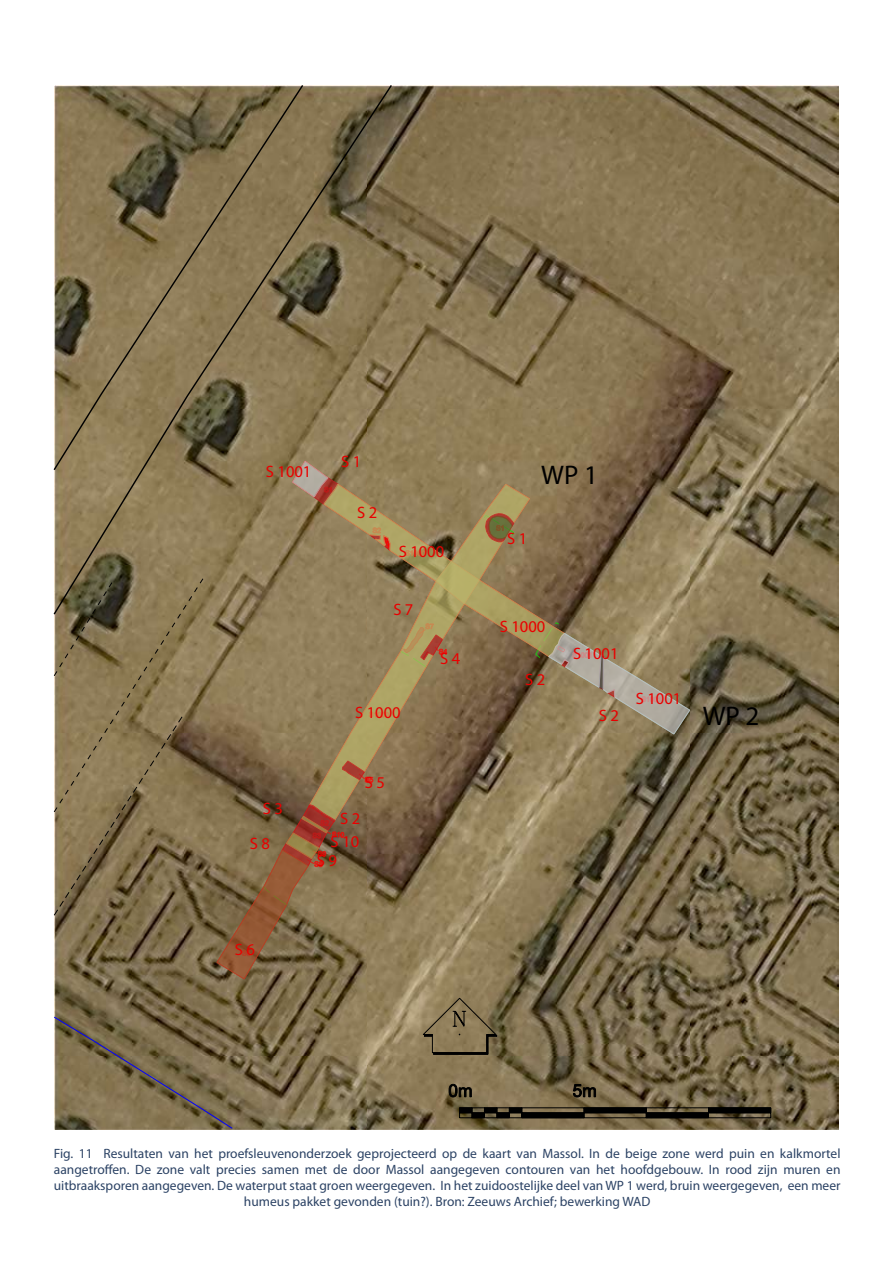
<style>
.page{position:relative;width:893px;height:1263px;background:#fff}
.page>*{position:absolute;margin:0;border:0;box-sizing:border-box;transform-origin:0 0}
.t1{font:27px "Myriad Pro";color:#000}
.t2{font:16.5px "Myriad Pro";color:#e90000}
.t3{font:13.5px/16.2px "Myriad Pro";color:#2b4264;text-align:center}
</style>
<div class="page">
<img style="left:54px;top:85px;width:785px;height:1044px">
<div style="left:460px;top:1108px;width:12px;height:5px;background:#000"></div>
<div style="left:472px;top:1113px;width:12px;height:5px;background:#000"></div>
<div style="left:484px;top:1108px;width:13px;height:5px;background:#000"></div>
<div style="left:497px;top:1113px;width:12px;height:5px;background:#000"></div>
<div style="left:509px;top:1108px;width:13px;height:5px;background:#000"></div>
<div style="left:522px;top:1113px;width:62px;height:5px;background:#000"></div>
<div style="left:584px;top:1108px;width:62px;height:5px;background:#000"></div>
<div style="left:646px;top:1113px;width:62px;height:5px;background:#000"></div>
<div style="left:708px;top:1108px;width:63px;height:5px;background:#000"></div>
<svg style="left:448px;top:1083px;width:24px;height:15px"></svg>
<svg style="left:572px;top:1084px;width:24px;height:14px"></svg>
<hr style="left:460px;top:1107px;width:311px;height:1px;background:#000">
<hr style="left:460px;top:1112px;width:311px;height:1px;background:#000">
<hr style="left:460px;top:1117px;width:311px;height:1px;background:#000">
<svg style="left:422px;top:997px;width:76px;height:58px;background:#7f704f"></svg>
<svg style="left:216px;top:460px;width:474px;height:520px;background:#877351"></svg>
<svg style="left:53px;top:613px;width:151px;height:303px;background:#857351"></svg>
<svg style="left:54px;top:1016px;width:179px;height:113px;background:#796a4c"></svg>
<svg style="left:54px;top:85px;width:339px;height:531px;background:#847452"></svg>
<p class="t2" style="left:266px;top:461px;width:47px">S 1001</p>
<p class="t2" style="left:341px;top:452px;width:22px">S 1</p>
<p class="t2" style="left:357px;top:503px;width:22px">S 2</p>
<p class="t2" style="left:399px;top:541px;width:47px">S 1000</p>
<p class="t2" style="left:393px;top:599px;width:22px">S 7</p>
<p class="t2" style="left:440px;top:648px;width:22px">S 4</p>
<p class="t2" style="left:355px;top:703px;width:47px">S 1000</p>
<p class="t2" style="left:263px;top:798px;width:22px">S 3</p>
<p class="t2" style="left:250px;top:833px;width:22px">S 8</p>
<p class="t2" style="left:365px;top:772px;width:22px">S 5</p>
<p class="t2" style="left:340px;top:808px;width:22px">S 2</p>
<p class="t2" style="left:331px;top:831px;width:30px">S 10</p>
<p class="t2" style="left:317px;top:850px;width:22px">S 9</p>
<p class="t2" style="left:235px;top:939px;width:22px">S 6</p>
<h1 class="t1" style="left:541px;top:458px;width:58px">WP 1</h1>
<p class="t2" style="left:507px;top:528px;width:22px">S 1</p>
<p class="t2" style="left:500px;top:616px;width:47px">S 1000</p>
<p class="t2" style="left:525px;top:669px;width:22px">S 2</p>
<p class="t2" style="left:573px;top:643px;width:47px">S 1001</p>
<p class="t2" style="left:599px;top:705px;width:22px">S 2</p>
<p class="t2" style="left:636px;top:688px;width:47px">S 1001</p>
<h1 class="t1" style="left:703px;top:699px;width:58px">WP 2</h1>
<p class="t3" style="left:54px;top:1145px;width:788px">Fig. 11 Resultaten van het proefsleuvenonderzoek geprojecteerd op de kaart van Massol. In de beige zone werd puin en kalkmortel aangetroffen. De zone valt precies samen met de door Massol aangegeven contouren van het hoofdgebouw. In rood zijn muren en uitbraaksporen aangegeven. De waterput staat groen weergegeven. In het zuidoostelijke deel van WP 1 werd, bruin weergegeven, een meer humeus pakket gevonden (tuin?). Bron: Zeeuws Archief; bewerking WAD</p>
</div>
